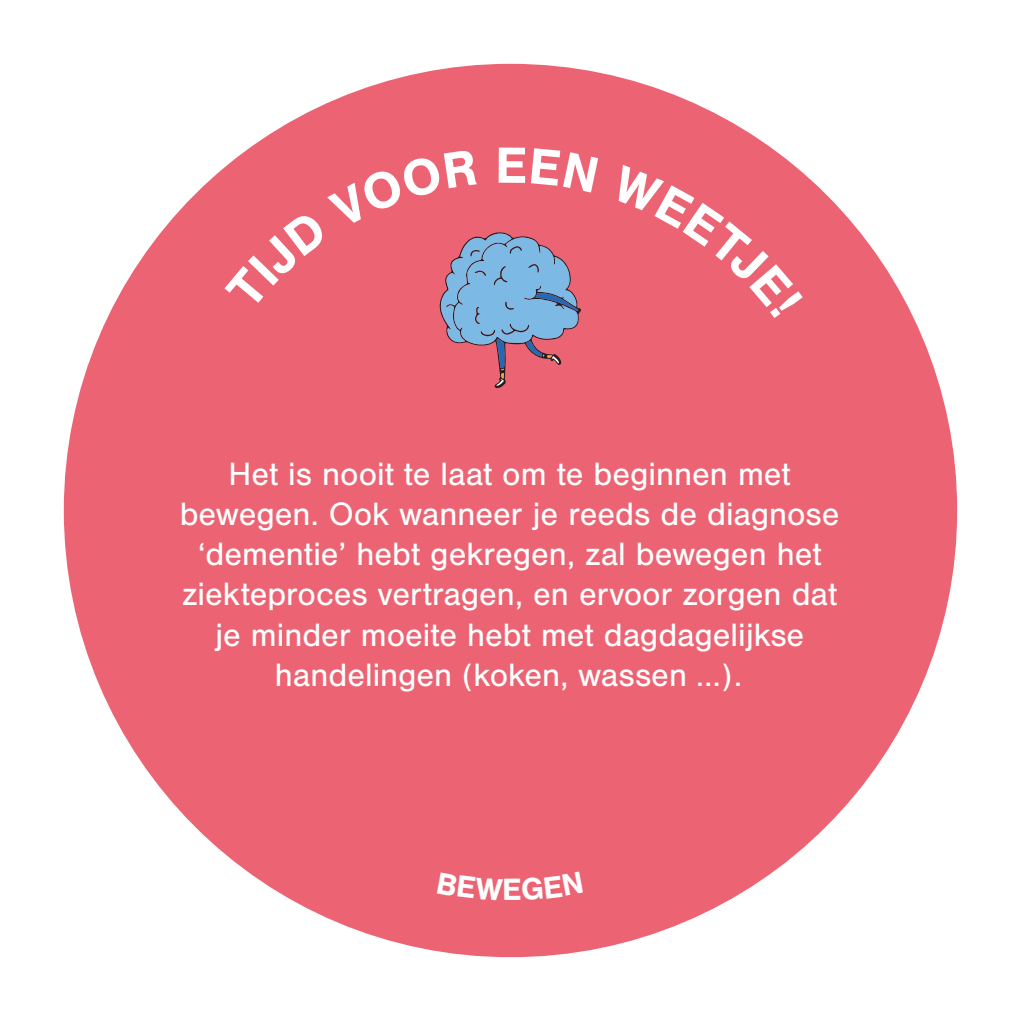
<style>
.page{position:relative;width:1021px;height:1021px;background:#fff}
.page>*{position:absolute;margin:0;border:0;box-sizing:border-box;transform-origin:0 0}
.t1{font:700 52.65px "Nimbus San";color:#fff}
.t2{font:33.52px/40.3px "Nimbus San";color:#fff;text-align:center}
.t3{font:700 31.95px "Nimbus San";color:#fff}
</style>
<div class="page">
<div style="left:64px;top:64px;width:893px;height:893px;background:#ec6473;border-radius:50%"></div>
<svg style="left:224px;top:148px;width:358px;height:240px"></svg>
<h1 class="t1" style="left:495px;top:136px;width:34px">E</h1>
<p class="t2" style="left:180px;top:454px;width:661px">Het is nooit te laat om te beginnen met bewegen. Ook wanneer je reeds de diagnose ‘dementie’ hebt gekregen, zal bewegen het ziekteproces vertragen, en ervoor zorgen dat je minder moeite hebt met dagdagelijkse handelingen (koken, wassen ...).</p>
<p class="t3" style="left:502px;top:871px;width:21px">E</p>
</div>
